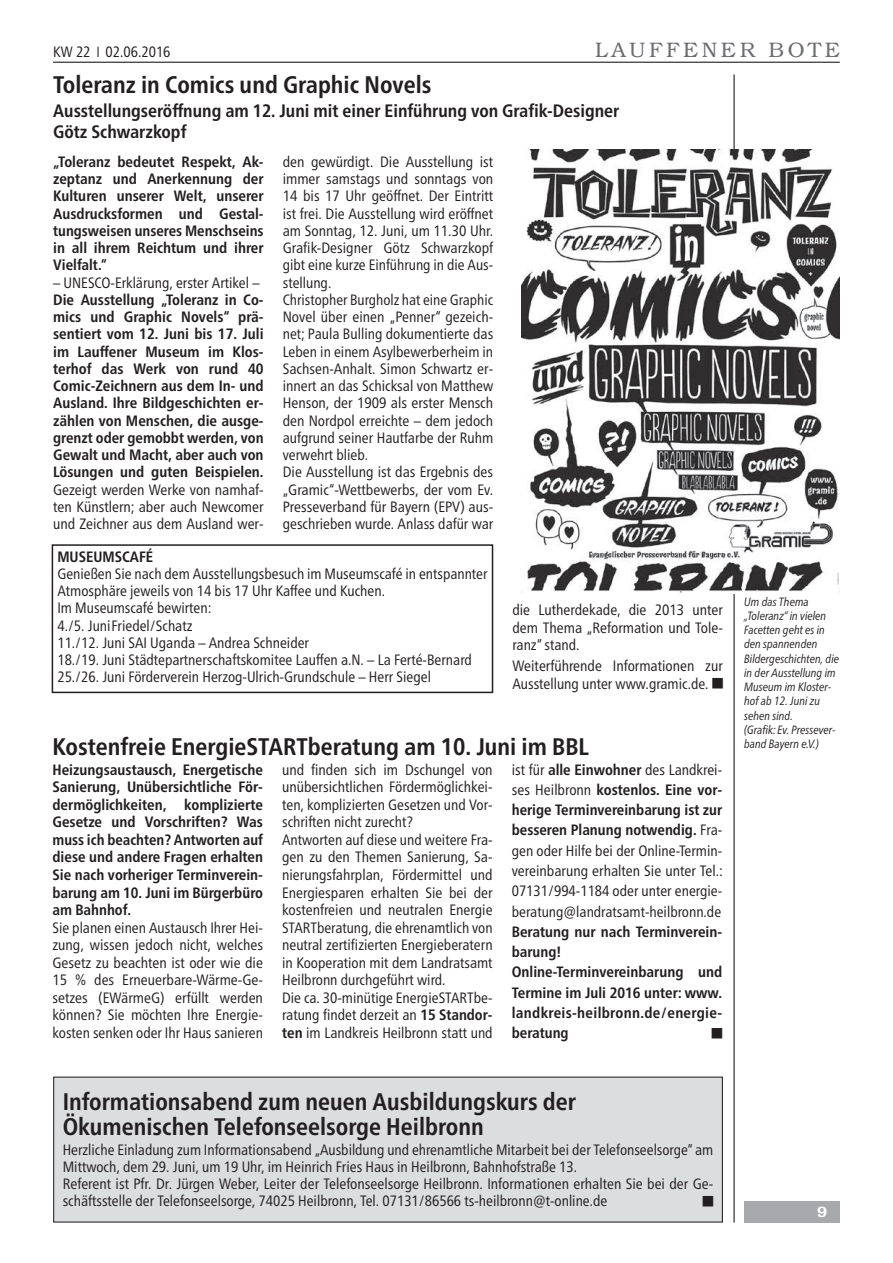
<style>
.page{position:relative;width:893px;height:1263px;background:#fff}
.page>*{position:absolute;margin:0;border:0;box-sizing:border-box;transform-origin:0 0}
._04_Ueberschrift{font:700 condensed 24px/25.5px "Frutiger Neue LTW1 G";color:#231f20}
._04_Ueberschrift_ueb{font:700 condensed 24px "Frutiger Neue LTW1 G";color:#231f20}
.t1{font:300 21px "Bookman LT";letter-spacing:.17em;color:#6c6d70}
._05_Ueberschrift_kle{font:700 condensed 18px/20.2px "Frutiger Neue LTW1 G";color:#231f20}
._01_Fliesstext{font:condensed 15px/17.2px "Frutiger Neue LTW1 G";color:#231f20;text-align:justify}
._01_Fliesstext-2{font:700 condensed 15px/17.2px "Frutiger Neue LTW1 G";color:#231f20;text-align:justify}
.t2{font:600 15px "Bookman LT";color:#fff}
._07_Bildunterschrift{font:italic condensed 12px/14.2px "Frutiger Neue LTW1 G";color:#231f20}
._01_Fliesstext-3{font:10.5px "European Pi One";color:#231f20}
.s1{font-weight:400}
.s2{font-weight:700}
</style>
<div class="page">
<hr style="left:53px;top:62px;width:787px;height:1px;background:#231f20">
<hr style="left:733px;top:74px;width:2px;height:1148px;background:#231f20">
<div style="left:744px;top:1201px;width:96px;height:21px;background:#a8a9ad"></div>
<img style="left:522px;top:150px;width:318px;height:444px">
<div style="left:52px;top:544px;width:441px;height:149px;border:2px solid #231f20"></div>
<div style="left:54px;top:1077px;width:668px;height:145px;background:#dcdddf"></div>
<p class="_01_Fliesstext" style="left:53px;top:42px;width:119px">KW 22 02.06.2016</p>
<h2 class="t1" style="left:595px;top:38px;width:246px">LAUFFENER BOTE</h2>
<p class="_04_Ueberschrift_ueb" style="left:53px;top:66px;width:380px">Toleranz in Comics und Graphic Novels</p>
<p class="_05_Ueberschrift_kle" style="left:53px;top:99px;width:568px">Ausstellungseröffnung am 12. Juni mit einer Einführung von Grafik-Designer<br>Götz Schwarzkopf</p>
<p class="_01_Fliesstext-2" style="left:53px;top:152px;width:212px">„Toleranz bedeutet Respekt, Ak&shy;zeptanz und Anerkennung der Kulturen unserer Welt, unserer Ausdrucksformen und Gestal&shy;tungsweisen unseres Menschseins in all ihrem Reichtum und ihrer Vielfalt.“</p>
<p class="_01_Fliesstext" style="left:53px;top:272px;width:208px">– UNESCO-Erklärung, erster Artikel –</p>
<p class="_01_Fliesstext-2" style="left:53px;top:290px;width:212px">Die Ausstellung „Toleranz in Co&shy;mics und Graphic Novels“ prä&shy;sentiert vom 12. Juni bis 17. Juli im Lauffener Museum im Klos&shy;terhof das Werk von rund 40<br>Comic-Zeichnern aus dem In- und Ausland. Ihre Bildgeschichten er&shy;zählen von Menschen, die ausge&shy;grenzt oder gemobbt werden, von Gewalt und Macht, aber auch von Lösungen und guten Beispielen.<br><span class="s1">Gezeigt werden Werke von namhaf&shy;ten Künstlern; aber auch Newcomer und Zeichner aus dem Ausland wer-</span></p>
<p class="_01_Fliesstext" style="left:283px;top:152px;width:212px">den gewürdigt. Die Ausstellung ist immer samstags und sonntags von 14 bis 17 Uhr geöffnet. Der Eintritt ist frei. Die Ausstellung wird eröffnet am Sonntag, 12. Juni, um 11.30 Uhr.<br>Grafik-Designer Götz Schwarzkopf gibt eine kurze Einführung in die Aus&shy;stellung.</p>
<p class="_01_Fliesstext" style="left:283px;top:290px;width:212px">Christopher Burgholz hat eine Graphic Novel über einen „Penner“ gezeich&shy;net; Paula Bulling dokumentierte das Leben in einem Asylbewerberheim in Sachsen-Anhalt. Simon Schwartz er&shy;innert an das Schicksal von Matthew Henson, der 1909 als erster Mensch den Nordpol erreichte – dem jedoch aufgrund seiner Hautfarbe der Ruhm verwehrt blieb.</p>
<p class="_01_Fliesstext" style="left:283px;top:462px;width:212px">Die Ausstellung ist das Ergebnis des „Gramic“-Wettbewerbs, der vom Ev.<br>Presseverband für Bayern (EPV) aus&shy;geschrieben wurde. Anlass dafür war</p>
<p class="_01_Fliesstext-2" style="left:57px;top:546px;width:97px">MUSEUMSCAFÉ</p>
<p class="_01_Fliesstext" style="left:57px;top:564px;width:432px">Genießen Sie nach dem Ausstellungsbesuch im Museumscafé in entspannter<br>Atmosphäre jeweils von 14 bis 17 Uhr Kaffee und Kuchen.</p>
<p class="_01_Fliesstext" style="left:57px;top:598px;width:156px">Im Museumscafé bewirten:</p>
<p class="_01_Fliesstext" style="left:57px;top:616px;width:137px">4./5. JuniFriedel/Schatz</p>
<p class="_01_Fliesstext" style="left:57px;top:633px;width:253px">11./12. Juni SAI Uganda – Andrea Schneider</p>
<p class="_01_Fliesstext" style="left:57px;top:650px;width:416px">18./19. Juni Städtepartnerschaftskomitee Lauffen a.N. – La Ferté-Bernard</p>
<p class="_01_Fliesstext" style="left:57px;top:667px;width:375px">25./26. Juni Förderverein Herzog-Ulrich-Grundschule – Herr Siegel</p>
<p class="_01_Fliesstext" style="left:512px;top:600px;width:212px">die Lutherdekade, die 2013 unter dem Thema „Reformation und Tole&shy;ranz“ stand.</p>
<p class="_01_Fliesstext" style="left:512px;top:656px;width:212px">Weiterführende Informationen zur<br>Ausstellung unter www.gramic.de. <sup>W</sup></p>
<p class="_04_Ueberschrift_ueb" style="left:52px;top:728px;width:538px">Kostenfreie EnergieSTARTberatung am 10. Juni im BBL</p>
<p class="_01_Fliesstext-2" style="left:52px;top:759px;width:212px">Heizungsaustausch, Energetische Sanierung, Unübersichtliche För&shy;dermöglichkeiten, komplizierte Gesetze und Vorschriften? Was muss ich beachten? Antworten auf diese und andere Fragen erhalten Sie nach vorheriger Terminverein&shy;barung am 10. Juni im Bürgerbüro am Bahnhof.</p>
<p class="_01_Fliesstext" style="left:52px;top:917px;width:212px">Sie planen einen Austausch Ihrer Hei&shy;zung, wissen jedoch nicht, welches Gesetz zu beachten ist oder wie die 15 % des Erneuerbare-Wärme-Ge&shy;setzes (EWärmeG) erfüllt werden können? Sie möchten Ihre Energie&shy;kosten senken oder Ihr Haus sanieren</p>
<p class="_01_Fliesstext" style="left:282px;top:759px;width:212px">und finden sich im Dschungel von unübersichtlichen Fördermöglichkei&shy;ten, komplizierten Gesetzen und Vor&shy;schriften nicht zurecht?</p>
<p class="_01_Fliesstext" style="left:282px;top:830px;width:212px">Antworten auf diese und weitere Fra&shy;gen zu den Themen Sanierung, Sa&shy;nierungsfahrplan, Fördermittel und Energiesparen erhalten Sie bei der kostenfreien und neutralen Energie STARTberatung, die ehrenamtlich von neutral zertifizierten Energieberatern in Kooperation mit dem Landratsamt Heilbronn durchgeführt wird.</p>
<p class="_01_Fliesstext" style="left:282px;top:988px;width:212px">Die ca. 30-minütige EnergieSTARTbe&shy;ratung findet derzeit an <span class="s2">15 Standor&shy;ten</span> im Landkreis Heilbronn statt und</p>
<p class="_01_Fliesstext" style="left:512px;top:758px;width:213px;line-height:20.2px">ist für <span class="s2">alle Einwohner</span> des Landkrei&shy;ses Heilbronn <span class="s2">kostenlos. Eine vor&shy;herige Terminvereinbarung ist zur besseren Planung notwendig.</span> Fra&shy;gen oder Hilfe bei der Online-Termin&shy;vereinbarung erhalten Sie unter Tel.:<br>07131/994-1184 oder unter energie&shy;beratung@landratsamt-heilbronn.de</p>
<p class="_01_Fliesstext-2" style="left:512px;top:920px;width:212px;line-height:20.2px">Beratung nur nach Terminverein&shy;barung!</p>
<p class="_01_Fliesstext-2" style="left:512px;top:961px;width:212px;line-height:20.2px">Online-Terminvereinbarung und Termine im Juli 2016 unter: www. landkreis-heilbronn.de/energie&shy;beratung</p>
<p class="_01_Fliesstext-3" style="left:712px;top:1027px;width:12px">W</p>
<h1 class="_04_Ueberschrift" style="left:63px;top:1086px;width:515px">Informationsabend zum neuen Ausbildungskurs der<br>Ökumenischen Telefonseelsorge Heilbronn</h1>
<p class="_01_Fliesstext" style="left:63px;top:1139px;width:652px">Herzliche Einladung zum Informationsabend „Ausbildung und ehrenamtliche Mitarbeit bei der Telefonseelsorge“ am<br>Mittwoch, dem 29. Juni, um 19 Uhr, im Heinrich Fries Haus in Heilbronn, Bahnhofstraße 13.</p>
<p class="_01_Fliesstext" style="left:63px;top:1174px;width:652px">Referent ist Pfr. Dr. Jürgen Weber, Leiter der Telefonseelsorge Heilbronn. Informationen erhalten Sie bei der Ge&shy;schäftsstelle der Telefonseelsorge, 74025 Heilbronn, Tel. 07131/86566 ts-heilbronn@t-online.de</p>
<p class="_01_Fliesstext-3" style="left:703px;top:1195px;width:12px">W</p>
<p class="_07_Bildunterschrift" style="left:744px;top:593px;width:97px">Um das Thema „Toleranz“ in vielen<br>Facetten geht es in den spannenden<br>Bildergeschichten, die in der Ausstellung im<br>Museum im Kloster&shy;hof ab 12. Juni zu sehen sind.</p>
<p class="_07_Bildunterschrift" style="left:744px;top:722px;width:93px">(Grafik: Ev. Pressever&shy;band Bayern e.V.)</p>
<p class="t2" style="left:817px;top:1203px;width:11px">9</p>
</div>
